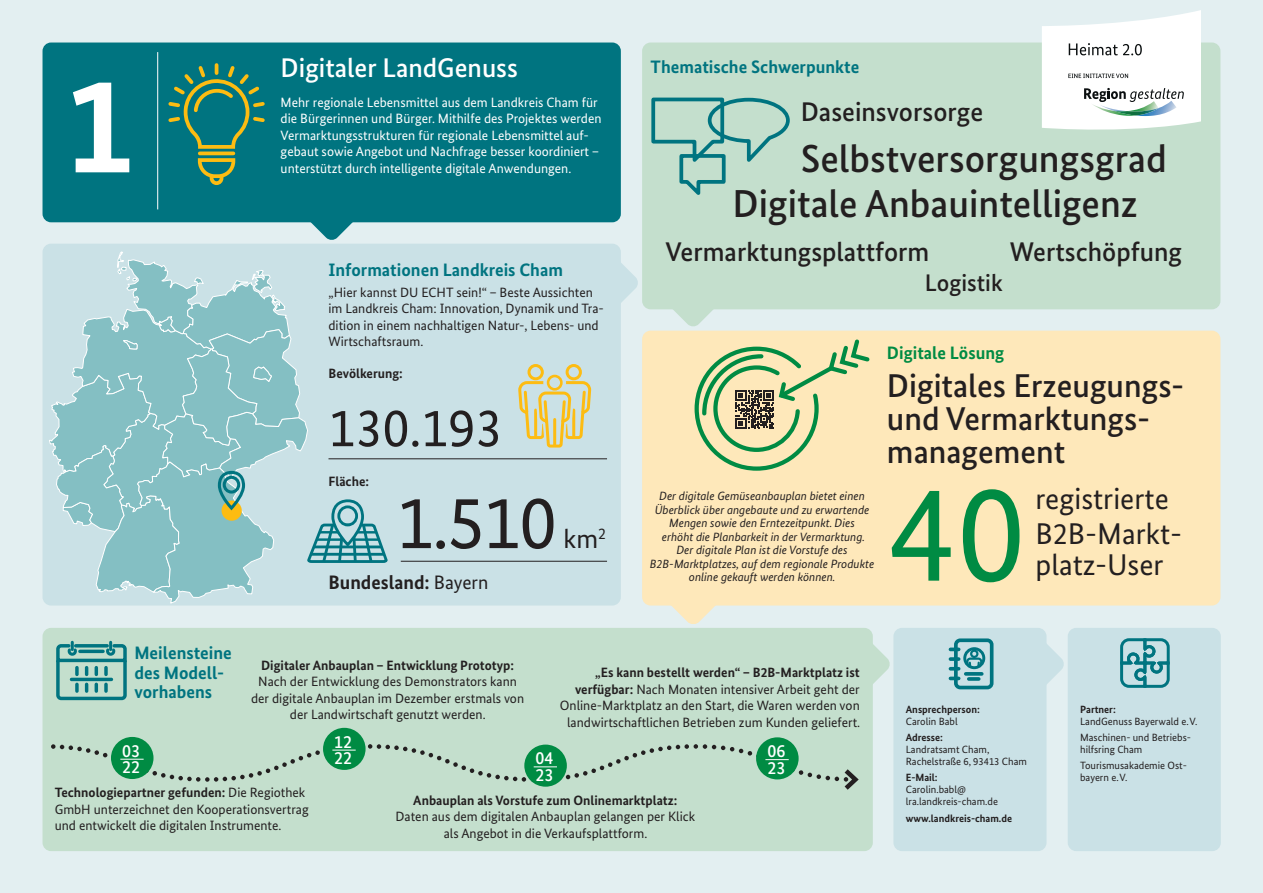
<style>
.page{position:relative;width:1263px;height:893px;background:#e3eff1}
.page>*{position:absolute;margin:0;border:0;box-sizing:border-box;transform-origin:0 0}
.t1{font:138px "Bundes Sans";color:#008b43}
.t2{font:700 138px "Bundes Sans";color:#fff}
.t3{font:75px "Bundes Sans";color:#231f20}
.t4{font:54px "Bundes Sans";color:#231f20}
.t5{font:500 39px "Bundes Sans";color:#231f20}
.t6{font:500 33px/33px "Bundes Sans";color:#231f20}
.t7{font:30px/34.5px "Bundes Sans";color:#231f20}
.t8{font:500 27px "Bundes Sans";color:#231f20}
.t9{font:500 27px "Bundes Sans";color:#fff}
.t10{font:27px "Bundes Sans";color:#231f20}
.t11{font:500 24px "Bundes Sans";color:#231f20}
.t12{font:700 19.5px "Bundes Sans";color:#231f20}
.t13{font:700 18px/19.5px "Bundes Sans";color:#007480}
.t14{font:500 18px/16.5px "Bundes Sans";color:#fff}
.t15{font:700 18px "Bundes Sans";color:#008b43}
.t16{font:13.5px/16.5px "Bundes Sans";color:#231f20}
.t17{font:13.5px/16.5px "Bundes Sans";color:#fff}
.t18{font:700 13.5px "Bundes Sans";color:#231f20}
.t19{font:italic 12px/13.5px "Bundes Sans";color:#231f20;text-align:center}
.t20{font:10.5px/12px "Bundes Sans";color:#231f20}
.t21{font:700 10.5px "Bundes Sans";color:#231f20}
.s1{font-weight:400}
.s2{font-weight:700}
</style>
<div class="page">
<div style="left:1068px;top:628px;width:153px;height:223px;background:#cae1e6;border-radius:9px"></div>
<div style="left:43px;top:43px;width:578px;height:179px;background:#007480;border-radius:9px"></div>
<div style="left:43px;top:244px;width:578px;height:361px;background:#cae1e6;border-radius:9px"></div>
<div style="left:642px;top:43px;width:578px;height:266px;background:#c4dfcd;border-radius:9px"></div>
<div style="left:642px;top:331px;width:578px;height:274px;background:#fee8ba;border-radius:9px"></div>
<div style="left:43px;top:628px;width:830px;height:223px;background:#c4dfcd;border-radius:9px"></div>
<div style="left:756px;top:737px;width:43px;height:42px;background:#008b43;border-radius:50%"></div>
<div style="left:893px;top:628px;width:153px;height:223px;background:#cae1e6;border-radius:9px"></div>
<hr style="left:328px;top:458px;width:279px;height:1px;background:#231f20">
<hr style="left:401px;top:561px;width:206px;height:1px;background:#231f20">
<svg style="left:651px;top:97px;width:139px;height:98px"></svg>
<div style="left:527px;top:364px;width:17px;height:16px;border:3px solid #fdbc12;border-radius:50%"></div>
<div style="left:566px;top:364px;width:16px;height:16px;border:3px solid #fdbc12;border-radius:50%"></div>
<svg style="left:518px;top:371px;width:74px;height:77px"></svg>
<div style="left:548px;top:376px;width:13px;height:13px;background:#cae1e6;border-radius:50%"></div>
<div style="left:547px;top:375px;width:16px;height:16px;border:3px solid #fdbc12;border-radius:50%"></div>
<svg style="left:621px;top:263px;width:17px;height:40px"></svg>
<svg style="left:1046px;top:636px;width:18px;height:56px"></svg>
<svg style="left:665px;top:309px;width:56px;height:22px"></svg>
<hr style="left:157px;top:52px;width:1px;height:157px;background:#fff">
<svg style="left:168px;top:63px;width:97px;height:122px"></svg>
<svg style="left:304px;top:222px;width:55px;height:18px"></svg>
<svg style="left:873px;top:636px;width:21px;height:56px"></svg>
<svg style="left:665px;top:605px;width:56px;height:19px"></svg>
<div style="left:111px;top:737px;width:42px;height:42px;background:#008b43;border-radius:50%"></div>
<div style="left:323px;top:728px;width:43px;height:42px;background:#008b43;border-radius:50%"></div>
<svg style="left:51px;top:744px;width:808px;height:46px"></svg>
<svg style="left:694px;top:339px;width:176px;height:132px"></svg>
<svg style="left:1042px;top:10px;width:158px;height:120px;background:#edf1f0"></svg>
<svg style="left:49px;top:251px;width:339px;height:353px"></svg>
<div style="left:954px;top:638px;width:39px;height:51px;border:4px solid #007480;border-radius:4px"></div>
<svg style="left:950px;top:648px;width:9px;height:3px"></svg>
<svg style="left:950px;top:657px;width:9px;height:4px"></svg>
<svg style="left:950px;top:667px;width:9px;height:4px"></svg>
<svg style="left:950px;top:677px;width:9px;height:3px"></svg>
<svg style="left:967px;top:649px;width:16px;height:21px"></svg>
<div style="left:970px;top:650px;width:8px;height:8px;border:2px solid #007480;border-radius:50%"></div>
<div style="left:963px;top:647px;width:22px;height:22px;border:3px solid #007480;border-radius:50%"></div>
<svg style="left:966px;top:672px;width:16px;height:4px"></svg>
<svg style="left:969px;top:677px;width:10px;height:4px"></svg>
<svg style="left:1120px;top:638px;width:50px;height:50px"></svg>
<svg style="left:56px;top:642px;width:71px;height:59px"></svg>
<hr style="left:71px;top:678px;width:40px;height:3px;background:#007480">
<hr style="left:80px;top:650px;width:23px;height:3px;background:#007480">
<h1 class="t2" style="left:65px;top:41px;width:70px">1</h1>
<h3 class="t9" style="left:281px;top:52px;width:239px">Digitaler LandGenuss</h3>
<p class="t17" style="left:281px;top:94px;width:322px">Mehr regionale Lebensmittel aus dem Landkreis Cham für die Bürgerinnen und Bürger. Mithilfe des Projektes werden Vermarktungsstrukturen für regionale Lebensmittel auf&shy;gebaut sowie Angebot und Nachfrage besser koordiniert –</p>
<p class="t17" style="left:281px;top:159px;width:292px">unterstützt durch intelligente digitale Anwendungen.</p>
<h3 class="t13" style="left:328px;top:260px;width:236px">Informationen Landkreis Cham</h3>
<p class="t16" style="left:328px;top:284px;width:277px">„Hier kannst DU ECHT sein!“ – Beste Aussichten im Landkreis Cham: Innovation, Dynamik und Tra&shy;dition in einem nachhaltigen Natur-, Lebens- und Wirtschaftsraum.</p>
<p class="t18" style="left:328px;top:365px;width:76px">Bevölkerung:</p>
<h3 class="t4" style="left:328px;top:395px;width:175px">130.193</h3>
<p class="t18" style="left:328px;top:473px;width:42px">Fläche:</p>
<h2 class="t3" style="left:396px;top:477px;width:162px">1.510</h2>
<h3 class="t10" style="left:563px;top:522px;width:44px">km<sup>2</sup></h3>
<h3 class="t12" style="left:328px;top:571px;width:161px">Bundesland: <span class="s1">Bayern</span></h3>
<h3 class="t13" style="left:651px;top:57px;width:210px">Thematische Schwerpunkte</h3>
<h3 class="t8" style="left:801px;top:95px;width:184px">Daseinsvorsorge</h3>
<h3 class="t5" style="left:801px;top:134px;width:368px">Selbstversorgungsgrad</h3>
<h3 class="t5" style="left:732px;top:180px;width:407px">Digitale Anbauintelligenz</h3>
<h3 class="t8" style="left:665px;top:235px;width:265px">Vermarktungsplattform</h3>
<h3 class="t8" style="left:1010px;top:235px;width:174px">Wertschöpfung</h3>
<h3 class="t11" style="left:925px;top:268px;width:79px">Logistik</h3>
<p class="t19" style="left:650px;top:489px;width:226px">Der digitale Gemüseanbauplan bietet einen Überblick über angebaute und zu erwartende Mengen sowie den Erntezeitpunkt. Dies<br>erhöht die Planbarkeit in der Vermarktung.<br>Der digitale Plan ist die Vorstufe des B2B-Marktplatzes, auf dem regionale Produkte online gekauft werden können.</p>
<h3 class="t15" style="left:887px;top:342px;width:119px">Digitale Lösung</h3>
<h3 class="t6" style="left:887px;top:369px;width:299px">Digitales Erzeugungs&shy;und Vermarktungs&shy;management</h3>
<h1 class="t1" style="left:888px;top:449px;width:139px">40</h1>
<h3 class="t7" style="left:1035px;top:481px;width:148px">registrierte<br>B2B-Markt-</h3>
<h3 class="t7" style="left:1035px;top:547px;width:130px">platz-User</h3>
<h3 class="t13" style="left:134px;top:643px;width:99px">Meilensteine des Modell&shy;vorhabens</h3>
<p class="t18" style="left:261px;top:657px;width:254px">Digitaler Anbauplan – Entwicklung Prototyp:</p>
<p class="t16" style="left:251px;top:673px;width:275px;text-align:center">Nach der Entwicklung des Demonstrators kann der digitale Anbauplan im Dezember erstmals von der Landwirtschaft genutzt werden.</p>
<p class="t16" style="left:560px;top:664px;width:302px;text-align:right"><span class="s2">„Es kann bestellt werden“ – B2B-Marktplatz ist verfügbar:</span> Nach Monaten intensiver Arbeit geht der Online-Marktplatz an den Start, die Waren werden von landwirtschaftlichen Betrieben zum Kunden geliefert.</p>
<h3 class="t14" style="left:122px;top:742px;width:19px">03<br>22</h3>
<h3 class="t14" style="left:334px;top:733px;width:19px">12<br>22</h3>
<p class="t16" style="left:55px;top:784px;width:256px"><span class="s2">Technologiepartner gefunden:</span> Die Regiothek<br>GmbH unterzeichnet den Kooperationsvertrag und entwickelt die digitalen Instrumente.</p>
<h3 class="t14" style="left:536px;top:750px;width:19px">04<br>23</h3>
<p class="t18" style="left:413px;top:792px;width:266px">Anbauplan als Vorstufe zum Onlinemarktplatz:</p>
<p class="t16" style="left:395px;top:808px;width:301px;text-align:center">Daten aus dem digitalen Anbauplan gelangen per Klick als Angebot in die Verkaufsplattform.</p>
<h3 class="t14" style="left:767px;top:742px;width:19px">06<br>23</h3>
<p class="t21" style="left:906px;top:703px;width:76px">Ansprechperson:</p>
<p class="t20" style="left:906px;top:715px;width:54px">Carolin Babl</p>
<p class="t21" style="left:906px;top:731px;width:39px">Adresse:</p>
<p class="t20" style="left:906px;top:743px;width:123px">Landratsamt Cham,<br>Rachelstraße 6, 93413 Cham</p>
<p class="t21" style="left:906px;top:771px;width:33px">E-Mail:</p>
<p class="t20" style="left:906px;top:784px;width:94px">Carolin.babl@ lra.landkreis-cham.de</p>
<p class="t21" style="left:906px;top:812px;width:108px">www.landkreis-cham.de</p>
<p class="t21" style="left:1080px;top:703px;width:37px">Partner:</p>
<p class="t20" style="left:1080px;top:713px;width:119px;line-height:16.2px">LandGenuss Bayerwald e.V.<br>Maschinen- und Betriebs-</p>
<p class="t20" style="left:1080px;top:741px;width:108px;line-height:16.2px">hilfsring Cham<br>Tourismusakademie Ost-</p>
<p class="t20" style="left:1080px;top:772px;width:49px">bayern e.V.</p>
</div>
